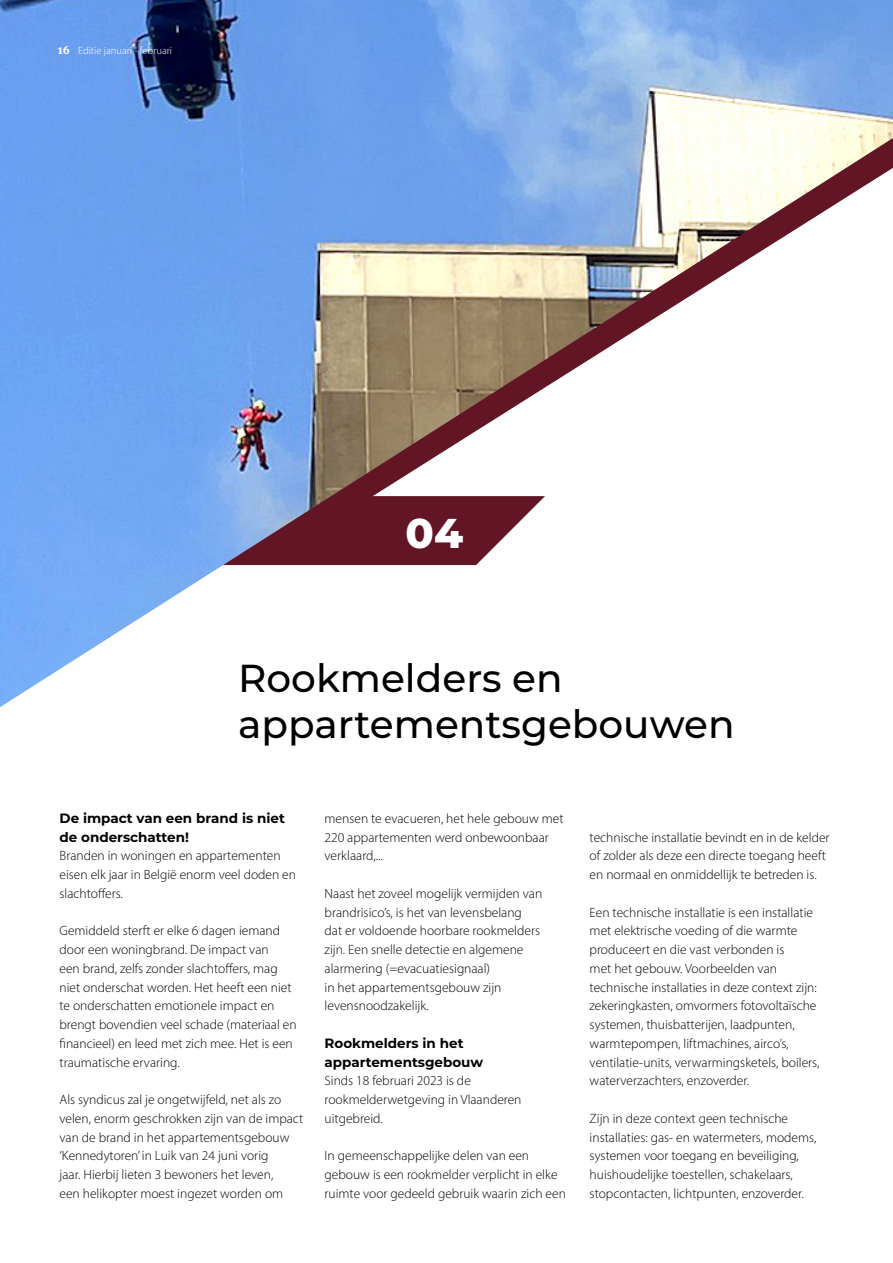
<style>
.page{position:relative;width:893px;height:1263px;background:#fff}
.page>*{position:absolute;margin:0;border:0;box-sizing:border-box;transform-origin:0 0}
.t1{font:800 41.55px "Montserrat";color:#fff}
.t2{font:500 39px/46.5px "Montserrat";color:#000}
.t3{font:300 13.5px/18.8px "Myriad Pro";color:#000}
.t4{font:700 13.5px/18.8px "Montserrat";color:#000}
.t5{font:300 10.5px "Myriad Pro";color:#fff}
.s1{font-family:"Merriweather";font-weight:900}
</style>
<div class="page">
<img style="left:0;top:0;width:893px;height:707px">
<p class="t5" style="left:58px;top:44px;width:116px"><span class="s1">16</span> Editie januari - februari</p>
<h1 class="t1" style="left:406px;top:503px;width:59px">04</h1>
<h2 class="t2" style="left:238px;top:653px;width:498px">Rookmelders en appartementsgebouwen</h2>
<p class="t4" style="left:60px;top:808px;width:227px">De impact van een brand is niet de onderschatten!</p>
<p class="t3" style="left:60px;top:846px;width:238px">Branden in woningen en appartementen eisen elk jaar in België enorm veel doden en slachtoffers.</p>
<p class="t3" style="left:60px;top:921px;width:239px">Gemiddeld sterft er elke 6 dagen iemand door een woningbrand. De impact van<br>een brand, zelfs zonder slachtoffers, mag niet onderschat worden. Het heeft een niet te onderschatten emotionele impact en brengt bovendien veel schade (materiaal en financieel) en leed met zich mee. Het is een traumatische ervaring.</p>
<p class="t3" style="left:60px;top:1090px;width:245px">Als syndicus zal je ongetwijfeld, net als zo velen, enorm geschrokken zijn van de impact van de brand in het appartementsgebouw ‘Kennedytoren’ in Luik van 24 juni vorig<br>jaar. Hierbij lieten 3 bewoners het leven,<br>een helikopter moest ingezet worden om</p>
<p class="t3" style="left:325px;top:809px;width:240px">mensen te evacueren, het hele gebouw met<br>220 appartementen werd onbewoonbaar verklaard,...</p>
<p class="t3" style="left:325px;top:884px;width:219px">Naast het zoveel mogelijk vermijden van brandrisico’s, is het van levensbelang dat er voldoende hoorbare rookmelders zijn. Een snelle detectie en algemene alarmering (=evacuatiesignaal)<br>in het appartementsgebouw zijn levensnoodzakelijk.</p>
<p class="t4" style="left:325px;top:1033px;width:160px">Rookmelders in het appartementsgebouw</p>
<p class="t3" style="left:325px;top:1071px;width:198px">Sinds 18 februari 2023 is de rookmelderwetgeving in Vlaanderen uitgebreid.</p>
<p class="t3" style="left:325px;top:1146px;width:243px">In gemeenschappelijke delen van een gebouw is een rookmelder verplicht in elke ruimte voor gedeeld gebruik waarin zich een</p>
<p class="t3" style="left:590px;top:828px;width:241px">technische installatie bevindt en in de kelder of zolder als deze een directe toegang heeft en normaal en onmiddellijk te betreden is.</p>
<p class="t3" style="left:590px;top:903px;width:231px">Een technische installatie is een installatie met elektrische voeding of die warmte produceert en die vast verbonden is<br>met het gebouw. Voorbeelden van technische installaties in deze context zijn: zekeringkasten, omvormers fotovoltaïsche systemen, thuisbatterijen, laadpunten, warmtepompen, liftmachines, airco’s, ventilatie-units, verwarmingsketels, boilers, waterverzachters, enzoverder.</p>
<p class="t3" style="left:590px;top:1109px;width:228px">Zijn in deze context geen technische installaties: gas- en watermeters, modems, systemen voor toegang en beveiliging, huishoudelijke toestellen, schakelaars, stopcontacten, lichtpunten, enzoverder.</p>
</div>
